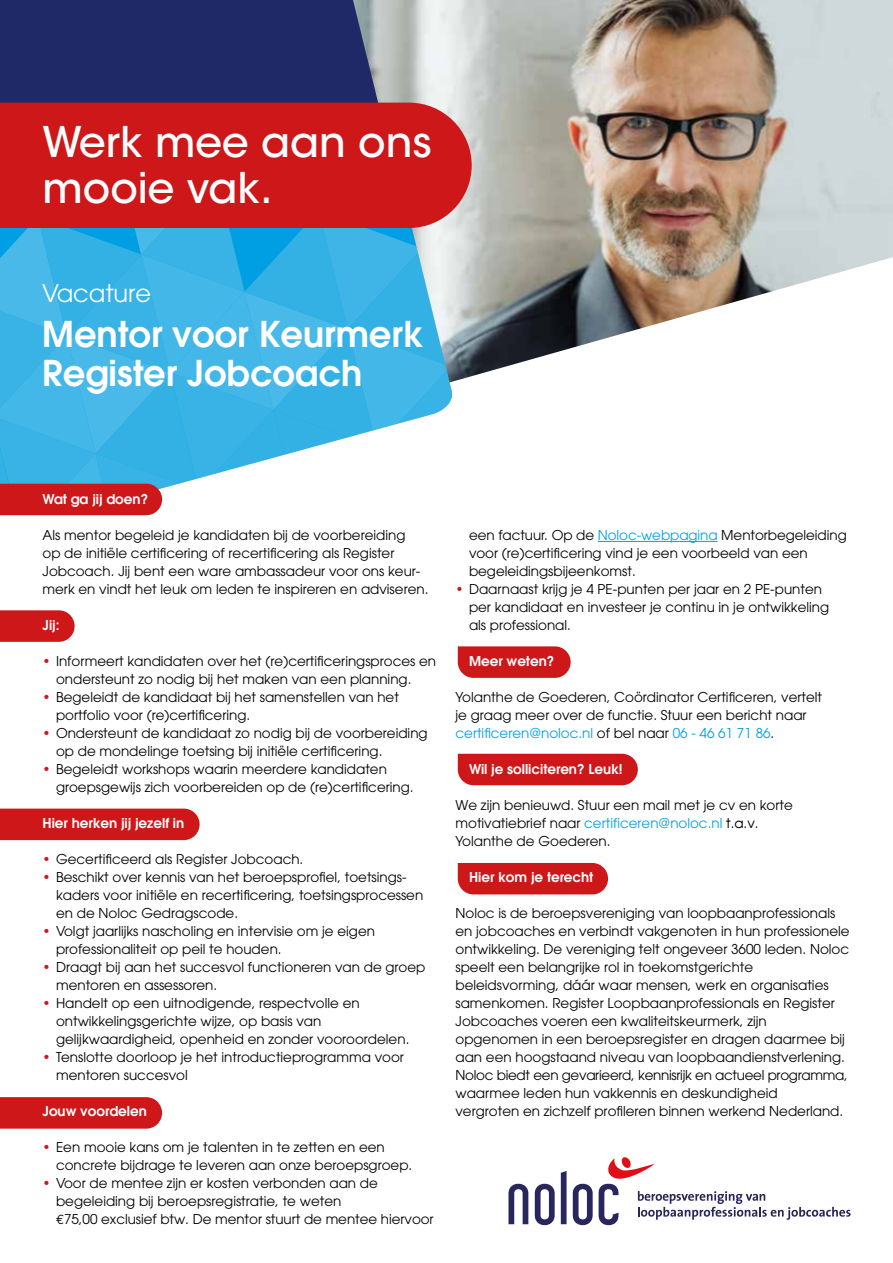
<style>
.page{position:relative;width:893px;height:1263px;background:#fff}
.page>*{position:absolute;margin:0;border:0;box-sizing:border-box;transform-origin:0 0}
.t1{font:500 42px/46.5px "ITC Avant Garde Std";color:#fff}
.t2{font:600 35.4px/39px "Avant Garde";color:#fff}
.t3{font:24.15px "Avant Garde";color:#fff}
.t4{font:13.5px/18px "Avant Garde";color:#000}
.t5{font:600 13.5px "Avant Garde";color:#fff}
.s1{color:#cd1719}
.s2{font-family:"Euro Mono"}
.s3{color:#009fe3}
</style>
<div class="page">
<img style="left:425px;top:0;width:468px;height:382px">
<svg style="left:0;top:0;width:425px;height:103px;background:#343c72"></svg>
<svg style="left:535px;top:1184px;width:20px;height:41px"></svg>
<svg style="left:561px;top:1171px;width:6px;height:53px"></svg>
<svg style="left:573px;top:1184px;width:20px;height:41px"></svg>
<svg style="left:508px;top:1184px;width:20px;height:40px"></svg>
<svg style="left:599px;top:1157px;width:252px;height:68px"></svg>
<svg style="left:0;top:103px;width:472px;height:125px;background:#ce2b2d"></svg>
<svg style="left:0;top:127px;width:454px;height:388px;background:#7d8fae"></svg>
<svg style="left:0;top:610px;width:75px;height:32px;background:#d02627"></svg>
<div style="left:0;top:809px;width:200px;height:31px;background:#cd1719"></div>
<svg style="left:0;top:1097px;width:162px;height:32px;background:#ce1f21"></svg>
<svg style="left:458px;top:646px;width:113px;height:32px;background:#d02527"></svg>
<div style="left:458px;top:754px;width:180px;height:31px;background:#cd1719"></div>
<div style="left:458px;top:863px;width:150px;height:31px;background:#cd1719"></div>
<hr style="left:598px;top:541px;width:120px;height:1px;background:#009fe3">
<h1 class="t1" style="left:43px;top:118px;width:391px">Werk mee aan ons mooie vak.</h1>
<h3 class="t3" style="left:42px;top:279px;width:110px">Vacature</h3>
<h2 class="t2" style="left:42px;top:314px;width:383px">Mentor voor Keurmerk<br>Register Jobcoach</h2>
<p class="t5" style="left:43px;top:490px;width:107px">Wat ga jij doen?</p>
<p class="t4" style="left:43px;top:526px;width:387px">Als mentor begeleid je kandidaten bij de voorbereiding<br>op de initiële certificering of recertificering als Register Jobcoach. Jij bent een ware ambassadeur voor ons keur&shy;merk en vindt het leuk om leden te inspireren en adviseren.</p>
<p class="t5" style="left:43px;top:616px;width:19px">Jij:</p>
<p class="t4" style="left:56px;top:652px;width:382px;text-indent:-14px"><span class="s1">•</span> Informeert kandidaten over het (re)certificeringsproces en ondersteunt zo nodig bij het maken van een planning.</p>
<p class="t4" style="left:56px;top:688px;width:344px;text-indent:-14px"><span class="s1">•</span> Begeleidt de kandidaat bij het samenstellen van het portfolio voor (re)certificering.</p>
<p class="t4" style="left:56px;top:724px;width:373px;text-indent:-14px"><span class="s1">•</span> Ondersteunt de kandidaat zo nodig bij de voorbereiding op de mondelinge toetsing bij initiële certificering.</p>
<p class="t4" style="left:56px;top:760px;width:359px;text-indent:-14px"><span class="s1">•</span> Begeleidt workshops waarin meerdere kandidaten groepsgewijs zich voorbereiden op de (re)certificering.</p>
<p class="t5" style="left:43px;top:814px;width:143px">Hier herken jij jezelf in</p>
<p class="t4" style="left:43px;top:850px;width:262px"><span class="s1">•</span> Gecertificeerd als Register Jobcoach.</p>
<p class="t4" style="left:56px;top:868px;width:369px;text-indent:-14px"><span class="s1">•</span> Beschikt over kennis van het beroepsprofiel, toetsings&shy;kaders voor initiële en recertificering, toetsingsprocessen en de Noloc Gedragscode.</p>
<p class="t4" style="left:56px;top:922px;width:320px;text-indent:-14px"><span class="s1">•</span> Volgt jaarlijks nascholing en intervisie om je eigen professionaliteit op peil te houden.</p>
<p class="t4" style="left:56px;top:958px;width:371px;text-indent:-14px"><span class="s1">•</span> Draagt bij aan het succesvol functioneren van de groep mentoren en assessoren.</p>
<p class="t4" style="left:56px;top:994px;width:355px;text-indent:-14px"><span class="s1">•</span> Handelt op een uitnodigende, respectvolle en ontwikkelingsgerichte wijze, op basis van gelijkwaardigheid, openheid en zonder vooroordelen.</p>
<p class="t4" style="left:56px;top:1048px;width:350px;text-indent:-14px"><span class="s1">•</span> Tenslotte doorloop je het introductieprogramma voor mentoren succesvol</p>
<p class="t5" style="left:43px;top:1102px;width:106px">Jouw voordelen</p>
<p class="t4" style="left:56px;top:1138px;width:358px;text-indent:-14px"><span class="s1">•</span> Een mooie kans om je talenten in te zetten en een concrete bijdrage te leveren aan onze beroepsgroep.</p>
<p class="t4" style="left:56px;top:1174px;width:379px;text-indent:-14px"><span class="s1">•</span> Voor de mentee zijn er kosten verbonden aan de begeleiding bij beroepsregistratie, te weten<br><span class="s2">€</span>75,00 exclusief btw. De mentor stuurt de mentee hiervoor</p>
<p class="t4" style="left:469px;top:526px;width:379px">een factuur. Op de <span class="s3">Noloc-webpagina</span> Mentorbegeleiding voor (re)certificering vind je een voorbeeld van een begeleidingsbijeenkomst.</p>
<p class="t4" style="left:469px;top:580px;width:362px;text-indent:-14px"><span class="s1">•</span> Daarnaast krijg je 4 PE-punten per jaar en 2 PE-punten per kandidaat en investeer je continu in je ontwikkeling als professional.</p>
<p class="t5" style="left:469px;top:652px;width:87px">Meer weten?</p>
<p class="t4" style="left:455px;top:688px;width:368px">Yolanthe de Goederen, Coördinator Certificeren, vertelt je graag meer over de functie. Stuur een bericht naar <span class="s3">certificeren@noloc.nl</span> of bel naar <span class="s3">06 - 46 61 71 86</span>.</p>
<p class="t5" style="left:469px;top:760px;width:155px">Wil je solliciteren? Leuk!</p>
<p class="t4" style="left:455px;top:796px;width:339px">We zijn benieuwd. Stuur een mail met je cv en korte motivatiebrief naar <span class="s3">certificeren@noloc.nl</span> t.a.v.<br>Yolanthe de Goederen.</p>
<p class="t5" style="left:469px;top:868px;width:126px">Hier kom je terecht</p>
<p class="t4" style="left:455px;top:904px;width:396px">Noloc is de beroepsvereniging van loopbaanprofessionals en jobcoaches en verbindt vakgenoten in hun professionele ontwikkeling. De vereniging telt ongeveer 3600 leden. Noloc speelt een belangrijke rol in toekomstgerichte beleidsvorming, dáár waar mensen, werk en organisaties samenkomen. Register Loopbaanprofessionals en Register Jobcoaches voeren een kwaliteitskeurmerk, zijn opgenomen in een beroepsregister en dragen daarmee bij aan een hoogstaand niveau van loopbaandienstverlening.<br>Noloc biedt een gevarieerd, kennisrijk en actueel programma, waarmee leden hun vakkennis en deskundigheid<br>vergroten en zichzelf profileren binnen werkend Nederland.</p>
</div>
